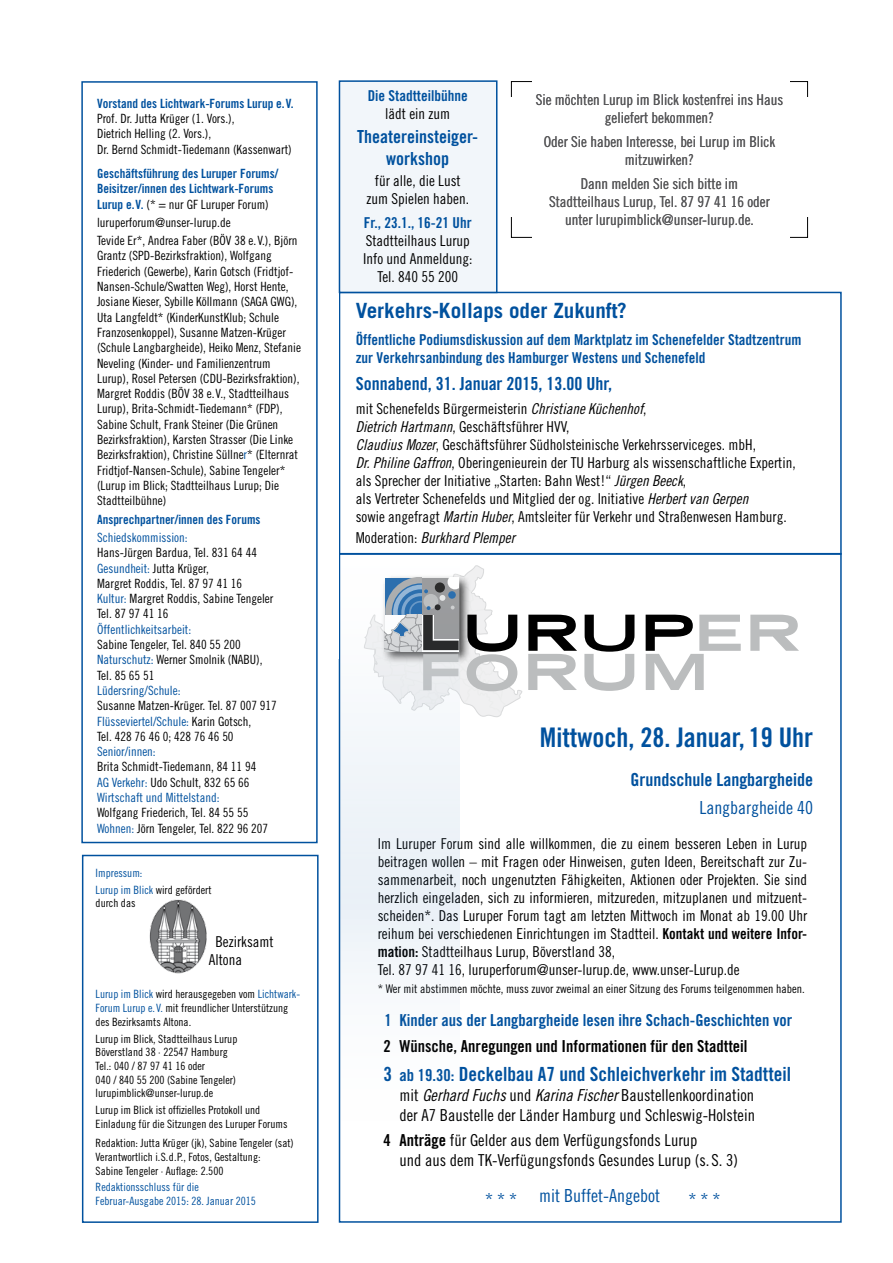
<style>
.page{position:relative;width:893px;height:1263px;background:#fff}
.page>*{position:absolute;margin:0;border:0;box-sizing:border-box;transform-origin:0 0}
.t1{font:27px "Trade Gothic Bold Cond Twenty";color:#00519e}
.t2{font:700 21px "Trade Gothic";color:#00519e}
.t3{font:19.5px "Trade Gothic Bold Cond Twenty";color:#00519e}
.t4{font:18px/21.6px "Trade Gothic Bold Cond Twenty";color:#00519e;text-align:center}
.t5{font:18px "Trade Gothic Cond Eighteen";color:#00519e}
.t6{font:16.5px/19.8px "Trade Gothic Cond Eighteen";color:#000}
.t7{font:16.5px "Trade Gothic Bold Cond Twenty";color:#00519e}
.t8{font:16.5px "Trade Gothic Bold Cond Twenty";color:#000}
.t9{font:15px/18px "Trade Gothic Cond Eighteen";color:#000}
.t10{font:15px/18px "Trade Gothic Cond Eighteen";color:#58585a;text-align:center}
.t11{font:15px/18px "Trade Gothic Bold Cond Twenty";color:#00519e}
.t12{font:15px "Trade Gothic Cond Eighteen Obl";color:#000}
.t13{font:12.75px/15.3px "Trade Gothic Cond Eighteen";color:#000}
.t14{font:12.75px/15.3px "Trade Gothic Bold Cond Twenty";color:#00519e}
.t15{font:12.75px "Trade Gothic Cond Eighteen";color:#00519e}
.t16{font:12px "Trade Gothic Cond Eighteen";color:#000}
.t17{font:11.4px/13.6px "Trade Gothic Cond Eighteen";color:#000}
.t18{font:11.4px/16.6px "Trade Gothic Cond Eighteen";color:#00519e}
.s1{font-family:"Trade Gothic Bold Cond Twenty";color:#00519e}
.s2{color:#00519e}
.s3{color:#000}
.s4{font-family:"Trade Gothic Cond Eighteen Obl"}
.s5{font-family:"Trade Gothic Cond Eighteen"}
.s6{font-family:"Trade Gothic Bold Cond Twenty"}
.s7{font-size:16.5px}
</style>
<div class="page">
<div style="left:339px;top:292px;width:503px;height:263px;border:2px solid #00519e"></div>
<svg style="left:528px;top:615px;width:49px;height:75px"></svg>
<svg style="left:750px;top:615px;width:49px;height:36px"></svg>
<svg style="left:584px;top:615px;width:50px;height:76px"></svg>
<svg style="left:646px;top:615px;width:95px;height:75px"></svg>
<svg style="left:460px;top:565px;width:62px;height:152px"></svg>
<svg style="left:343px;top:573px;width:114px;height:402px"></svg>
<div style="left:340px;top:555px;width:120px;height:668px;border:2px solid #fff"></div>
<div style="left:81px;top:81px;width:237px;height:762px;background:#fff;border:2px solid #00519e"></div>
<div style="left:82px;top:855px;width:237px;height:368px;border:2px solid #00519e"></div>
<img style="left:149px;top:899px;width:58px;height:75px">
<div style="left:339px;top:80px;width:158px;height:213px;background:#f2f6fa;border:2px solid #00519e"></div>
<p class="t14" style="left:97px;top:95px;width:198px">Vorstand des Lichtwark-Forums Lurup e. V.</p>
<p class="t13" style="left:97px;top:111px;width:196px">Prof. Dr. Jutta Krüger (1. Vors.),<br>Dietrich Helling (2. Vors.),<br>Dr. Bernd Schmidt-Tiedemann (Kassenwart)</p>
<p class="t14" style="left:97px;top:166px;width:183px">Geschäftsführung des Luruper Forums/<br>Beisitzer/innen des Lichtwark-Forums</p>
<p class="t13" style="left:97px;top:195px;width:202px;line-height:18.3px"><span class="s1">Lurup e. V.</span> (* = nur GF Luruper Forum) luruperforum@unser-lurup.de<br>Tevide Er*, Andrea Faber (BÖV 38 e. V.), Björn</p>
<p class="t13" style="left:97px;top:248px;width:205px">Grantz (SPD-Bezirksfraktion), Wolfgang Friederich (Gewerbe), Karin Gotsch (Fridtjof-Nansen-Schule/Swatten Weg), Horst Hente, Josiane Kieser, Sybille Köllmann (SAGA GWG), Uta Langfeldt* (KinderKunstKlub; Schule Franzosenkoppel), Susanne Matzen-Krüger (Schule Langbargheide), Heiko Menz, Stefanie Neveling (Kinder- und Familienzentrum Lurup), Rosel Petersen (CDU-Bezirksfraktion), Margret Roddis (BÖV 38 e. V., Stadtteilhaus Lurup), Brita-Schmidt-Tiedemann* (FDP), Sabine Schult, Frank Steiner (Die Grünen Bezirksfraktion), Karsten Strasser (Die Linke Bezirksfraktion), Christine Süllne<span class="s2">r</span>* (Elternrat Fridtjof-Nansen-Schule), Sabine Tengeler* (Lurup im Blick; Stadtteilhaus Lurup; Die Stadtteilbühne)</p>
<p class="t14" style="left:97px;top:511px;width:165px">Ansprechpartner/innen des Forums</p>
<p class="t15" style="left:97px;top:530px;width:92px">Schiedskommission:</p>
<p class="t13" style="left:97px;top:545px;width:178px">Hans-Jürgen Bardua, Tel. 831 64 44<br><span class="s2">Gesundheit:</span> Jutta Krüger,<br>Margret Roddis, Tel. 87 97 41 16<br><span class="s2">Kultur:</span> Margret Roddis, Sabine Tengeler<br>Tel. 87 97 41 16</p>
<p class="t15" style="left:97px;top:622px;width:96px">Öffentlichkeitsarbeit:</p>
<p class="t13" style="left:97px;top:637px;width:167px">Sabine Tengeler, Tel. 840 55 200<br><span class="s2">Naturschutz:</span> Werner Smolnik (NABU),<br>Tel. 85 65 51</p>
<p class="t15" style="left:97px;top:683px;width:85px">Lüdersring/Schule:</p>
<p class="t13" style="left:97px;top:698px;width:181px">Susanne Matzen-Krüger. Tel. 87 007 917<br><span class="s2">Flüsseviertel/Schule:</span> Karin Gotsch,<br>Tel. 428 76 46 0; 428 76 46 50</p>
<p class="t15" style="left:97px;top:744px;width:60px">Senior/innen:</p>
<p class="t13" style="left:97px;top:759px;width:161px">Brita Schmidt-Tiedemann, 84 11 94<br><span class="s2">AG Verkehr:</span> Udo Schult, 832 65 66<br><span class="s2">Wirtschaft und Mittelstand:</span></p>
<p class="t13" style="left:97px;top:805px;width:173px">Wolfgang Friederich, Tel. 84 55 55<br><span class="s2">Wohnen:</span> Jörn Tengeler, Tel. 822 96 207</p>
<p class="t18" style="left:96px;top:864px;width:117px">Impressum:<br>Lurup im Blick <span class="s3">wird gefördert</span></p>
<p class="t17" style="left:96px;top:896px;width:41px">durch das</p>
<p class="t9" style="left:209px;top:932px;width:66px;text-indent:7px">Bezirksamt<br>Altona</p>
<p class="t17" style="left:96px;top:987px;width:206px"><span class="s2">Lurup im Blick</span> wird herausgegeben vom <span class="s2">Lichtwark-<br>Forum Lurup e. V.</span> mit freundlicher Unterstützung des Bezirksamts Altona.</p>
<p class="t17" style="left:96px;top:1031px;width:143px">Lurup im Blick, Stadtteilhaus Lurup<br>Böverstland 38 · 22547 Hamburg<br>Tel.: 040 / 87 97 41 16 oder<br>040 / 840 55 200 (Sabine Tengeler) lurupimblick@unser-lurup.de</p>
<p class="t17" style="left:96px;top:1103px;width:193px">Lurup im Blick ist offizielles Protokoll und<br>Einladung für die Sitzungen des Luruper Forums</p>
<p class="t17" style="left:96px;top:1136px;width:200px">Redaktion: Jutta Krüger (jk), Sabine Tengeler (sat)<br>Verantwortlich i.S.d.P., Fotos, Gestaltung:<br>Sabine Tengeler · Auflage: 2.500</p>
<p class="t18" style="left:96px;top:1180px;width:162px;line-height:13.6px">Redaktionsschluss für die<br>Februar-Ausgabe 2015: 28. Januar 2015</p>
<p class="t11" style="left:368px;top:86px;width:101px">Die Stadtteilbühne</p>
<p class="t9" style="left:385px;top:104px;width:66px">lädt ein zum</p>
<h3 class="t4" style="left:357px;top:126px;width:122px">Theatereinsteiger&shy;workshop</h3>
<p class="t9" style="left:367px;top:172px;width:104px;text-align:center">für alle, die Lust zum Spielen haben.</p>
<p class="t11" style="left:364px;top:214px;width:109px">Fr., 23.1., 16-21 Uhr</p>
<p class="t9" style="left:363px;top:232px;width:111px;text-align:center">Stadtteilhaus Lurup<br>Info und Anmeldung:<br>Tel. 840 55 200</p>
<p class="t10" style="left:536px;top:90px;width:249px">Sie möchten Lurup im Blick kostenfrei ins Haus geliefert bekommen?</p>
<p class="t10" style="left:544px;top:132px;width:233px">Oder Sie haben Interesse, bei Lurup im Blick mitzuwirken?</p>
<p class="t10" style="left:549px;top:174px;width:222px">Dann melden Sie sich bitte im<br>Stadtteilhaus Lurup, Tel. 87 97 41 16 oder unter lurupimblick@unser-lurup.de.</p>
<h2 class="t2" style="left:356px;top:297px;width:273px">Verkehrs-Kollaps oder Zukunft?</h2>
<p class="t11" style="left:356px;top:330px;width:447px">Öffentliche Podiumsdiskussion auf dem Marktplatz im Schenefelder Stadtzentrum zur Verkehrsanbindung des Hamburger Westens und Schenefeld</p>
<h3 class="t4" style="left:356px;top:373px;width:258px">Sonnabend, 31. Januar 2015, 13.00 Uhr,</h3>
<p class="t9" style="left:356px;top:400px;width:441px">mit Schenefelds Bürgermeisterin <span class="s4">Christiane Küchenhof</span>,<br><span class="s4">Dietrich Hartmann</span>, Geschäftsführer HVV,<br><span class="s4">Claudius Mozer</span>, Geschäftsführer Südholsteinische Verkehrsserviceges. mbH,<br><span class="s4">Dr. Philine Gaffron</span>, Oberingenieurein der TU Harburg als wissenschaftliche Expertin, als Sprecher der Initiative „Starten: Bahn West!“ <span class="s4">Jürgen Beeck</span>,<br>als Vertreter Schenefelds und Mitglied der og. Initiative <span class="s4">Herbert van Gerpen<br></span>sowie angefragt <span class="s4">Martin Huber</span>, Amtsleiter für Verkehr und Straßenwesen Hamburg.</p>
<p class="t12" style="left:356px;top:529px;width:161px"><span class="s5">Moderation:</span> Burkhard Plemper</p>
<h1 class="t1" style="left:540px;top:721px;width:275px">Mittwoch, 28. Januar, 19 Uhr</h1>
<h3 class="t4" style="left:630px;top:769px;width:184px">Grundschule Langbargheide</h3>
<h3 class="t5" style="left:699px;top:797px;width:115px">Langbargheide 40</h3>
<p class="t9" style="left:378px;top:834px;width:431px">Im Luruper Forum sind alle willkommen, die zu einem besseren Leben in Lurup beitragen wollen – mit Fragen oder Hinweisen, guten Ideen, Bereitschaft zur Zu&shy;sammenarbeit, noch ungenutzten Fähigkeiten, Aktionen oder Projekten. Sie sind herzlich eingeladen, sich zu informieren, mitzureden, mitzuplanen und mitzuent&shy;scheiden*. Das Luruper Forum tagt am letzten Mittwoch im Monat ab 19.00 Uhr reihum bei verschiedenen Einrichtungen im Stadtteil. <span class="s6">Kontakt und weitere Infor&shy;mation:</span> Stadtteilhaus Lurup, Böverstland 38,<br>Tel. 87 97 41 16, luruperforum@unser-lurup.de, www.unser-Lurup.de</p>
<p class="t16" style="left:378px;top:981px;width:429px">* Wer mit abstimmen möchte, muss zuvor zweimal an einer Sitzung des Forums teilgenommen haben.</p>
<p class="t7" style="left:384px;top:1010px;width:409px">1 Kinder aus der Langbargheide lesen ihre Schach-Geschichten vor</p>
<p class="t8" style="left:383px;top:1036px;width:366px">2 Wünsche, Anregungen und Informationen für den Stadtteil</p>
<h3 class="t3" style="left:383px;top:1062px;width:409px">3 <span class="s7">ab 19.30:</span> Deckelbau A7 und Schleichverkehr im Stadtteil</h3>
<p class="t6" style="left:399px;top:1085px;width:357px">mit <span class="s4">Gerhard Fuchs</span> und <span class="s4">Karina Fischer</span> Baustellenkoordination der A7 Baustelle der Länder Hamburg und Schleswig-Holstein</p>
<p class="t6" style="left:399px;top:1130px;width:340px;text-indent:-16px"><span class="s6">4 Anträge</span> für Gelder aus dem Verfügungsfonds Lurup<br>und aus dem TK-Verfügungsfonds Gesundes Lurup (s. S. 3)</p>
<h3 class="t5" style="left:539px;top:1184px;width:122px">mit Buffet-Angebot</h3>
<h3 class="t5" style="left:485px;top:1189px;width:33px">* * *</h3>
<h3 class="t5" style="left:689px;top:1189px;width:33px">* * *</h3>
</div>
